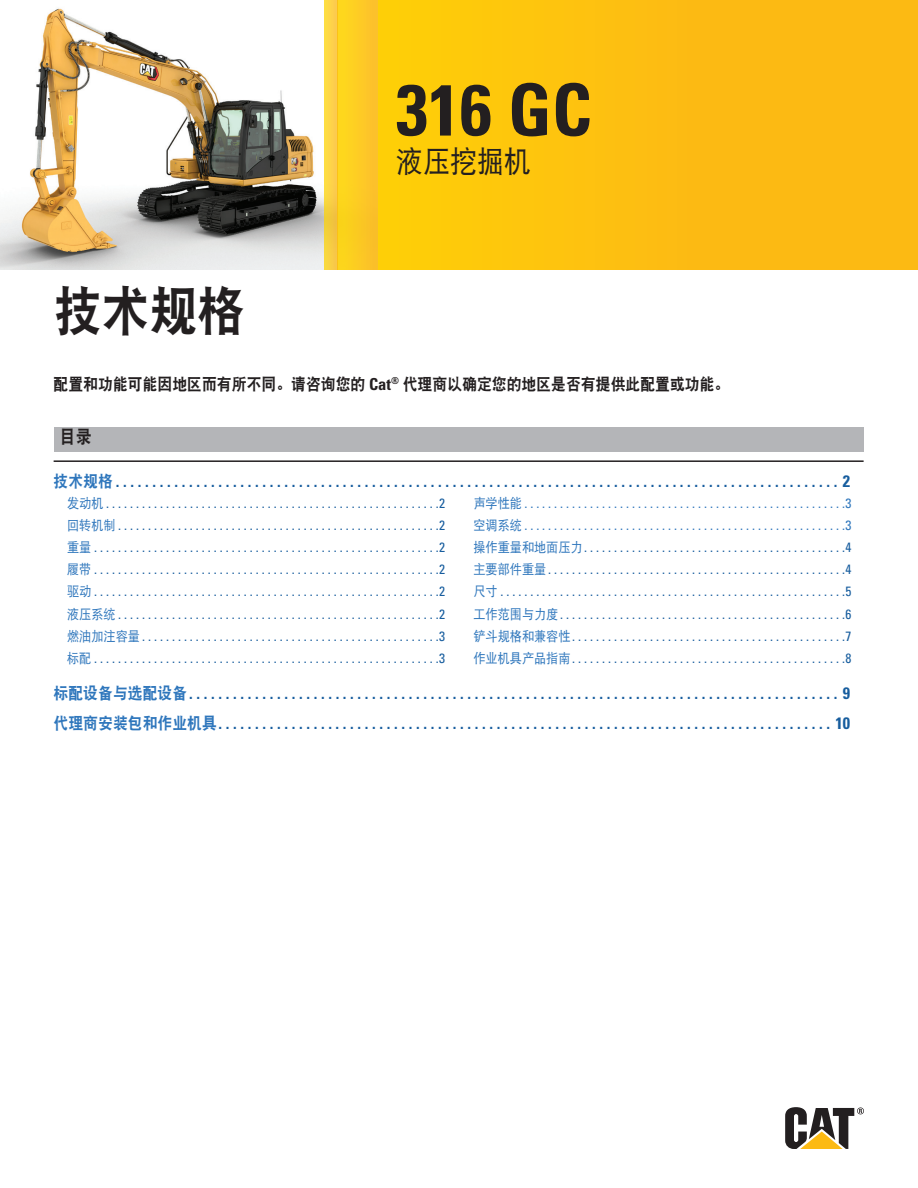
<style>
.page{position:relative;width:918px;height:1188px;background:#fff}
.page>*{position:absolute;margin:0;border:0;box-sizing:border-box;transform-origin:0 0}
.t1{font:700 condensed 72px "Univers LT Std";color:#231f20}
.t2{font:54px "DFP Hei W9";color:#231f20;scale:.9 1}
.t3{font:30px "DFP Hei W5";color:#231f20;scale:.9 1}
.t4{font:18px "DFP Hei W9";color:#231f20;scale:.9 1}
.t5{font:700 condensed 16.5px/30px "Univers LT Std";color:#175d9e}
.t6{font:16.5px "DFP Hei W9";color:#231f20;scale:.9 1}
.t7{font:condensed 13.5px/22.2px "Univers LT Std";color:#175d9e;text-align:justify}
.s1{font-family:"Univers LT Std";font-weight:700;font-stretch:condensed}
.s2{font-family:"DFP Hei W9";font-weight:400;font-stretch:normal;color:#2e76bc}
.s3{font-family:"DFP Hei W5";font-stretch:normal;color:#2e76bc}
.s4{color:#2e76bc}
</style>
<div class="page">
<img style="left:0;top:8px;width:324px;height:262px">
<div style="left:378px;top:0;width:540px;height:270px;background:linear-gradient(to right,#fecc09,#fbb516)"></div>
<div style="left:338px;top:0;width:40px;height:270px;background:#fecd23"></div>
<svg style="left:324px;top:0;width:14px;height:270px"></svg>
<svg style="left:785px;top:1107px;width:79px;height:42px"></svg>
<div style="left:54px;top:427px;width:810px;height:25px;background:#b4b5b8"></div>
<hr style="left:54px;top:460px;width:810px;height:2px;background:#231f20">
<h1 class="t1" style="left:396px;top:66px;width:197px">316 GC</h1>
<h3 class="t3" style="left:396px;top:145px;width:151px">液压挖掘机</h3>
<h2 class="t2" style="left:54px;top:282px;width:214px">技术规格</h2>
<p class="t6" style="left:54px;top:375px;width:752px">配置和功能可能因地区而有所不同。请咨询您的 <span class="s1">Cat</span><sup>®</sup> 代理商以确定您的地区是否有提供此配置或功能。</p>
<h3 class="t4" style="left:60px;top:427px;width:37px">目录</h3>
<p class="t5" style="left:54px;top:466px;width:798px"><span class="s2">技术规格</span> . . . . . . . . . . . . . . . . . . . . . . . . . . . . . . . . . . . . . . . . . . . . . . . . . . . . . . . . . . . . . . . . . . . . . . . . . . . . . . . . . . . . . . . . . . . . . . . . . . . 2</p>
<p class="t7" style="left:67px;top:492px;width:379px"><span class="s3">发动机</span> . . . . . . . . . . . . . . . . . . . . . . . . . . . . . . . . . . . . . . . . . . . . . . . . . . . . . . . 2<span class="s3">回转机制</span> . . . . . . . . . . . . . . . . . . . . . . . . . . . . . . . . . . . . . . . . . . . . . . . . . . . . . 2<span class="s3">重量</span> . . . . . . . . . . . . . . . . . . . . . . . . . . . . . . . . . . . . . . . . . . . . . . . . . . . . . . . . . 2<span class="s3">履带</span> . . . . . . . . . . . . . . . . . . . . . . . . . . . . . . . . . . . . . . . . . . . . . . . . . . . . . . . . . 2<span class="s3">驱动</span> . . . . . . . . . . . . . . . . . . . . . . . . . . . . . . . . . . . . . . . . . . . . . . . . . . . . . . . . . 2<span class="s3">液压系统</span> . . . . . . . . . . . . . . . . . . . . . . . . . . . . . . . . . . . . . . . . . . . . . . . . . . . . . 2<span class="s3">燃油加注容量</span> . . . . . . . . . . . . . . . . . . . . . . . . . . . . . . . . . . . . . . . . . . . . . . . . . 3<span class="s3">标配</span> . . . . . . . . . . . . . . . . . . . . . . . . . . . . . . . . . . . . . . . . . . . . . . . . . . . . . . . . . 3</p>
<p class="t7" style="left:473px;top:492px;width:380px"><span class="s3">声学性能</span> <span class="s4">. . . . . . . . . . . . . . . . . . . . . . . . . . . . . . . . . . . . . . . . . . . . . . . . . . . . . 3</span><span class="s3">空调系统</span> <span class="s4">. . . . . . . . . . . . . . . . . . . . . . . . . . . . . . . . . . . . . . . . . . . . . . . . . . . . . 3</span><span class="s3">操作重量和地面压力</span> . . . . . . . . . . . . . . . . . . . . . . . . . . . . . . . . . . . . . . . . . . . 4<span class="s3">主要部件重量</span> . . . . . . . . . . . . . . . . . . . . . . . . . . . . . . . . . . . . . . . . . . . . . . . . . 4<span class="s3">尺寸</span> . . . . . . . . . . . . . . . . . . . . . . . . . . . . . . . . . . . . . . . . . . . . . . . . . . . . . . . . . 5<span class="s3">工作范围与力度</span> . . . . . . . . . . . . . . . . . . . . . . . . . . . . . . . . . . . . . . . . . . . . . . . 6<span class="s3">铲斗规格和兼容性</span> . . . . . . . . . . . . . . . . . . . . . . . . . . . . . . . . . . . . . . . . . . . . . 7<span class="s3">作业机具产品指南</span> . . . . . . . . . . . . . . . . . . . . . . . . . . . . . . . . . . . . . . . . . . . . . 8</p>
<p class="t5" style="left:54px;top:678px;width:798px"><span class="s2">标配设备与选配设备</span> . . . . . . . . . . . . . . . . . . . . . . . . . . . . . . . . . . . . . . . . . . . . . . . . . . . . . . . . . . . . . . . . . . . . . . . . . . . . . . . . . . . . . . . . . 9<span class="s2">代理商安装包和作业机具</span> . . . . . . . . . . . . . . . . . . . . . . . . . . . . . . . . . . . . . . . . . . . . . . . . . . . . . . . . . . . . . . . . . . . . . . . . . . . . . . . . . . . . 10</p>
</div>
